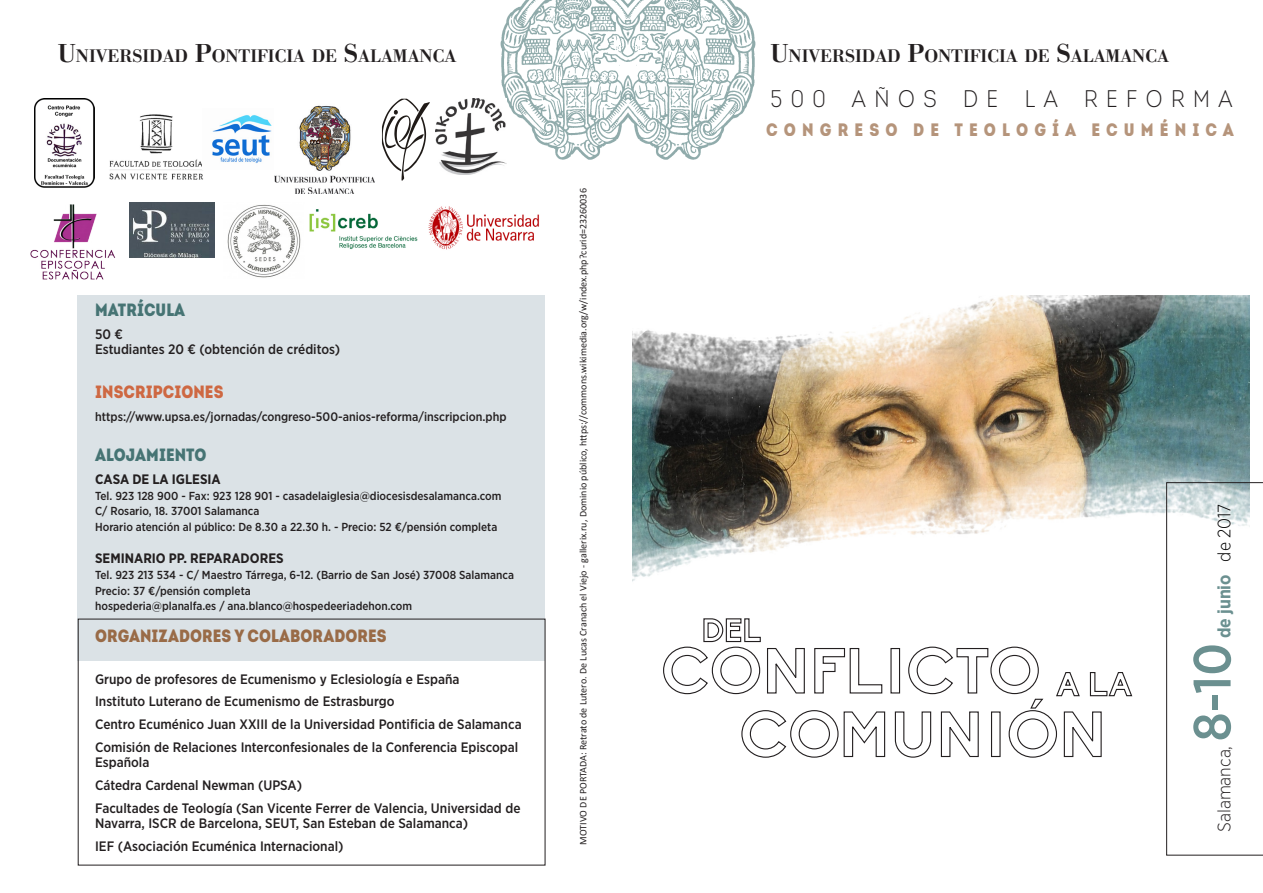
<style>
.page{position:relative;width:1263px;height:893px;background:#fff}
.page>*{position:absolute;margin:0;border:0;box-sizing:border-box;transform-origin:0 0}
.t1{font:500 52.5px "Gotham Narrow";color:#6b9090}
.t2{font:24px "Intro Cond Light Free";letter-spacing:.35em;color:#231f20}
.t3{font:600 18.9px "Bodoni Antiqua T";color:#231f20}
.t4{font:18px "Intro Cond Black Free";letter-spacing:.34em;color:#a37a5a}
.t5{font:700 18px "Gotham Narrow";color:#6b9090}
.t6{font:300 18px "Gotham Narrow";color:#231f20}
.t7{font:17.85px "Intro Cond Black Free";letter-spacing:.005em;color:#996b47}
.t8{font:17.85px "Intro Cond Black Free";letter-spacing:.005em;color:#467474}
.t9{font:17.85px "Intro Cond Black Free";letter-spacing:.005em;color:#ce6842}
.t10{font:500 13.65px/22.8px "Gotham Narrow";color:#231f20}
.t11{font:700 13.65px "Gotham Narrow";color:#231f20}
.t12{font:500 12.3px "Gotham Narrow";color:#231f20}
.t13{font:500 11.55px/15.8px "Gotham Narrow";color:#231f20}
.t14{font:10.05px "Calibri";color:#231f20}
.s1{font-size:27px}
.s2{font-weight:300;color:#000}
</style>
<div class="page">
<img style="left:633px;top:295px;width:616px;height:286px">
<img style="left:500px;top:0;width:256px;height:160px">
<div style="left:78px;top:295px;width:467px;height:366px;background:#dbe2e6"></div>
<svg style="left:663px;top:618px;width:470px;height:140px"></svg>
<svg style="left:1166px;top:482px;width:97px;height:373px"></svg>
<img style="left:34px;top:99px;width:61px;height:89px">
<img style="left:109px;top:114px;width:94px;height:66px">
<img style="left:212px;top:115px;width:60px;height:49px">
<svg style="left:382px;top:99px;width:48px;height:82px"></svg>
<img style="left:436px;top:99px;width:70px;height:75px">
<img style="left:30px;top:204px;width:86px;height:76px">
<img style="left:274px;top:105px;width:101px;height:88px">
<img style="left:130px;top:202px;width:85px;height:56px">
<img style="left:227px;top:204px;width:74px;height:74px">
<img style="left:309px;top:209px;width:109px;height:41px">
<img style="left:428px;top:206px;width:111px;height:44px">
<h3 class="t3" style="left:58px;top:45px;width:400px"><span class="s1">U</span>NIVERSIDAD <span class="s1">P</span>ONTIFICIA DE <span class="s1">S</span>ALAMANCA</h3>
<h3 class="t8" style="left:95px;top:297px;width:92px">MATRÍCULA</h3>
<p class="t10" style="left:95px;top:326px;width:247px;line-height:15.8px">50 €<br>Estudiantes 20 € (obtención de créditos)</p>
<h3 class="t9" style="left:95px;top:380px;width:130px">INSCRIPCIONES</h3>
<p class="t12" style="left:95px;top:409px;width:413px">https://www.upsa.es/jornadas/congreso-500-anios-reforma/inscripcion.php</p>
<h3 class="t8" style="left:95px;top:443px;width:113px">ALOJAMIENTO</h3>
<p class="t11" style="left:95px;top:470px;width:127px">CASA DE LA IGLESIA</p>
<p class="t13" style="left:95px;top:487px;width:408px">Tel. 923 128 900 - Fax: 923 128 901 - casadelaiglesia@diocesisdesalamanca.com<br>C/ Rosario, 18. 37001 Salamanca<br>Horario atención al público: De 8.30 a 22.30 h. - Precio: 52 €/pensión completa</p>
<p class="t11" style="left:95px;top:549px;width:190px">SEMINARIO PP. REPARADORES</p>
<p class="t13" style="left:95px;top:567px;width:420px">Tel. 923 213 534 - C/ Maestro Tárrega, 6-12. (Barrio de San José) 37008 Salamanca<br>Precio: 37 €/pensión completa<br>hospederia@planalfa.es / ana.blanco@hospedeeriadehon.com</p>
<h3 class="t7" style="left:95px;top:623px;width:293px">ORGANIZADORES Y COLABORADORES</h3>
<p class="t10" style="left:95px;top:667px;width:428px">Grupo de profesores de Ecumenismo y Eclesiología e España<br>Instituto Luterano de Ecumenismo de Estrasburgo<br>Centro Ecuménico Juan XXIII de la Universidad Pontificia de Salamanca Comisión de Relaciones Interconfesionales de la Conferencia Episcopal</p>
<p class="t10" style="left:95px;top:751px;width:427px">Española<br>Cátedra Cardenal Newman (UPSA)<br>Facultades de Teología (San Vicente Ferrer de Valencia, Universidad de</p>
<p class="t10" style="left:95px;top:811px;width:375px">Navarra, ISCR de Barcelona, SEUT, San Esteban de Salamanca)<br>IEF (Asociación Ecuménica Internacional)</p>
<p class="t14" style="left:579px;top:844px;width:658px;rotate:-90deg">MOTIVO DE PORTADA: Retrato de Lutero. De Lucas Cranach el Viejo - gallerix.ru, Dominio público, https://commons.wikimedia.org/w/index.php?curid=23260036</p>
<h3 class="t3" style="left:770px;top:45px;width:400px"><span class="s1">U</span>NIVERSIDAD <span class="s1">P</span>ONTIFICIA DE <span class="s1">S</span>ALAMANCA</h3>
<h2 class="t2" style="left:770px;top:84px;width:464px">500 AÑOS DE LA REFORMA</h2>
<h3 class="t4" style="left:766px;top:117px;width:469px">CONGRESO DE TEOLOGÍA ECUMÉNICA</h3>
<h3 class="t5" style="left:1213px;top:638px;width:136px;rotate:-90deg">de junio <span class="s2">de 2017</span></h3>
<h1 class="t1" style="left:1179px;top:741px;width:100px;rotate:-90deg">8-10</h1>
<h3 class="t6" style="left:1213px;top:832px;width:88px;rotate:-90deg">Salamanca,</h3>
</div>
